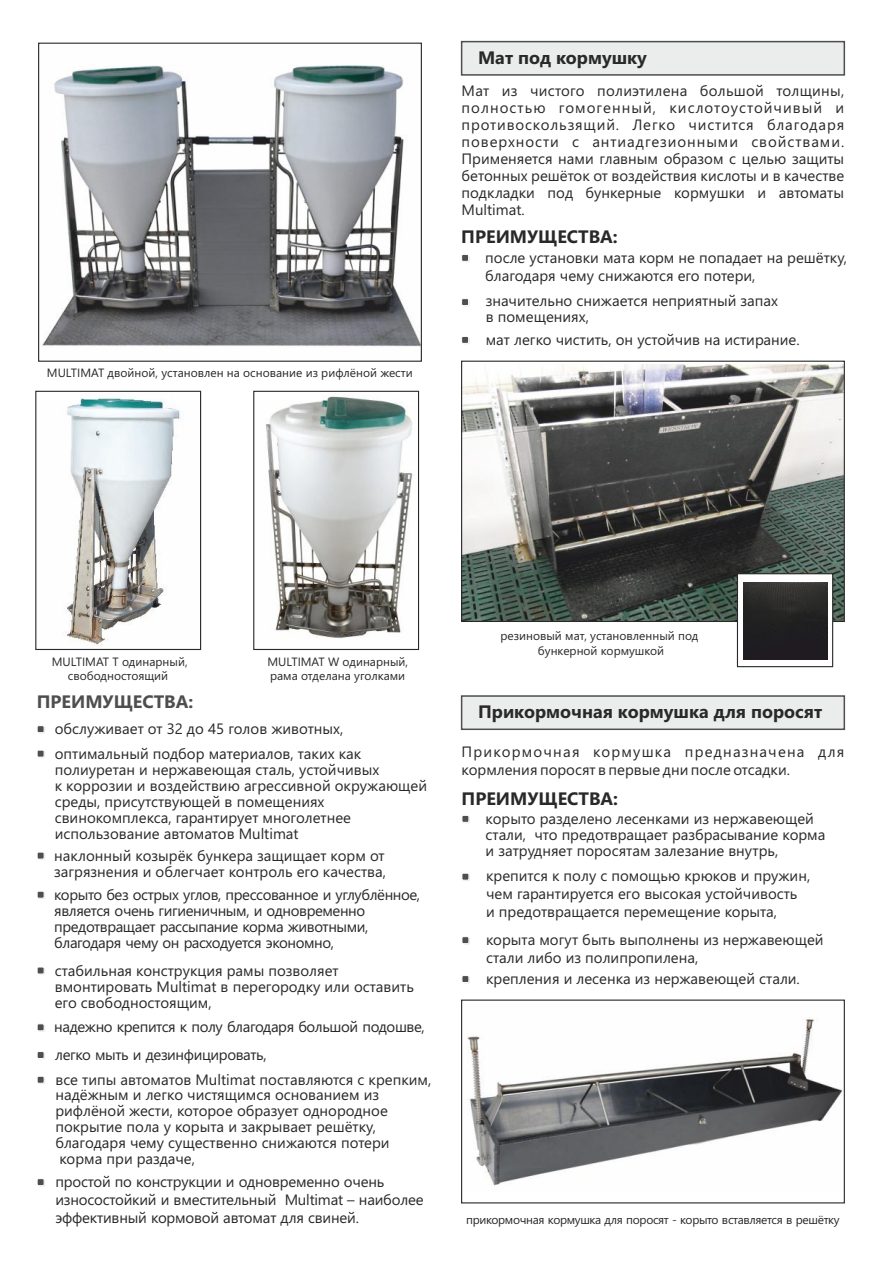
<style>
.page{position:relative;width:893px;height:1263px;background:#fff}
.page>*{position:absolute;margin:0;border:0;box-sizing:border-box;transform-origin:0 0}
.t1{font:700 18px "Segoe UI";color:#2a2929}
.t2{font:700 18px "Segoe UI";color:#4e4e4e}
.t3{font:15px/15.9px "Segoe UI";color:#2a2929}
.t4{font:15px/15.9px "Segoe UI";letter-spacing:-.03em;color:#2a2929}
.t5{font:15px/18px "Segoe UI";letter-spacing:.06em;color:#2a2929}
.t6{font:12px/14.4px "Segoe UI";color:#2a2929;text-align:center}
.t7{font:12px "Segoe UI";letter-spacing:-.03em;color:#2a2929}
</style>
<div class="page">
<img style="left:467px;top:1017px;width:376px;height:169px">
<div style="left:461px;top:999px;width:384px;height:204px;border:1px solid #2a2929"></div>
<div style="left:461px;top:695px;width:384px;height:35px;background:#ebecec;border:2px solid #4e4e4e"></div>
<div style="left:463px;top:816px;width:7px;height:7px;background:#efefef"></div>
<div style="left:462px;top:815px;width:7px;height:7px;background:#4e4e4e;border:1px solid #fefefe"></div>
<div style="left:463px;top:874px;width:7px;height:7px;background:#eee"></div>
<div style="left:462px;top:873px;width:7px;height:7px;background:#4e4e4e;border:1px solid #fefefe"></div>
<div style="left:462px;top:936px;width:7px;height:8px;background:#4e4e4e;border:1px solid #fefefe"></div>
<div style="left:462px;top:975px;width:7px;height:8px;background:#4e4e4e;border:1px solid #fefefe"></div>
<img style="left:463px;top:365px;width:380px;height:255px">
<div style="left:461px;top:361px;width:384px;height:261px;border:1px solid #2a2929"></div>
<div style="left:737px;top:574px;width:96px;height:93px;background:#fefefe"></div>
<img style="left:744px;top:582px;width:83px;height:77px">
<div style="left:737px;top:573px;width:96px;height:94px;border:1px solid #2a2929"></div>
<img style="left:67px;top:396px;width:113px;height:250px">
<div style="left:35px;top:391px;width:166px;height:259px;border:1px solid #2a2929"></div>
<img style="left:42px;top:65px;width:378px;height:282px">
<div style="left:38px;top:43px;width:384px;height:319px;border:1px solid #2a2929"></div>
<img style="left:265px;top:396px;width:148px;height:243px">
<div style="left:253px;top:391px;width:166px;height:259px;border:1px solid #2a2929"></div>
<div style="left:38px;top:726px;width:7px;height:7px;background:#ececec"></div>
<div style="left:37px;top:725px;width:7px;height:8px;background:#4e4e4e;border:1px solid #fefefe"></div>
<div style="left:38px;top:751px;width:7px;height:7px;background:#ededed"></div>
<div style="left:37px;top:750px;width:7px;height:7px;background:#4e4e4e;border:1px solid #fefefe"></div>
<div style="left:38px;top:853px;width:7px;height:7px;background:#ededed"></div>
<div style="left:37px;top:852px;width:7px;height:7px;background:#4e4e4e;border:1px solid #fefefe"></div>
<div style="left:38px;top:892px;width:7px;height:7px;background:#ececec"></div>
<div style="left:37px;top:891px;width:7px;height:7px;background:#4e4e4e;border:1px solid #fefefe"></div>
<div style="left:38px;top:968px;width:7px;height:7px;background:#efefef"></div>
<div style="left:37px;top:967px;width:7px;height:7px;background:#4e4e4e;border:1px solid #fefefe"></div>
<div style="left:37px;top:1024px;width:7px;height:7px;background:#4e4e4e;border:1px solid #fefefe"></div>
<div style="left:38px;top:1052px;width:7px;height:7px;background:#ececec"></div>
<div style="left:37px;top:1051px;width:7px;height:8px;background:#4e4e4e;border:1px solid #fefefe"></div>
<div style="left:38px;top:1077px;width:7px;height:7px;background:#ededed"></div>
<div style="left:37px;top:1076px;width:7px;height:7px;background:#4e4e4e;border:1px solid #fefefe"></div>
<div style="left:38px;top:1179px;width:7px;height:7px;background:#ececec"></div>
<div style="left:37px;top:1178px;width:7px;height:8px;background:#4e4e4e;border:1px solid #fefefe"></div>
<div style="left:461px;top:41px;width:384px;height:35px;background:#ebecec;border:2px solid #4e4e4e"></div>
<div style="left:463px;top:255px;width:7px;height:7px;background:#f1f1f1"></div>
<div style="left:461px;top:254px;width:8px;height:7px;background:#4e4e4e;border:1px solid #fefefe"></div>
<div style="left:461px;top:298px;width:8px;height:8px;background:#4e4e4e;border:1px solid #fefefe"></div>
<div style="left:461px;top:336px;width:8px;height:8px;background:#4e4e4e;border:1px solid #fefefe"></div>
<p class="t6" style="left:47px;top:366px;width:367px">MULTIMAT двойной, установлен на основание из рифлёной жести</p>
<p class="t1" style="left:478px;top:51px;width:170px">Мат под кормушку</p>
<p class="t3" style="left:462px;top:84px;width:384px;line-height:17px;text-align:justify">Мат из чистого полиэтилена большой толщины, полностью гомогенный, кислотоустойчивый и противоскользящий. Легко чистится благодаря поверхности с антиадгезионными свойствами.<br>Применяется нами главным образом с целью защиты бетонных решёток от воздействия кислоты и в качестве подкладки под бункерные кормушки и автоматы Multimat.</p>
<p class="t1" style="left:461px;top:230px;width:158px">ПРЕИМУЩЕСТВА:</p>
<p class="t3" style="left:485px;top:250px;width:363px;line-height:18px">после установки мата корм не попадает на решётку, благодаря чему снижаются его потери,</p>
<p class="t3" style="left:486px;top:295px;width:294px">значительно снижается неприятный запах в помещениях,</p>
<p class="t3" style="left:486px;top:333px;width:315px">мат легко чистить, он устойчив на истирание.</p>
<p class="t6" style="left:52px;top:656px;width:137px">MULTIMAT T одинарный, свободностоящий</p>
<p class="t6" style="left:267px;top:656px;width:142px;text-align:left">MULTIMAT W одинарный, рама отделана уголками</p>
<p class="t2" style="left:37px;top:695px;width:158px">ПРЕИМУЩЕСТВА:</p>
<p class="t3" style="left:55px;top:747px;width:374px">оптимальный подбор материалов, таких как полиуретан и нержавеющая сталь, устойчивых<br>к коррозии и воздействию агрессивной окружающей среды, присутствующей в помещениях свинокомплекса, гарантирует многолетнее использование автоматов Multimat</p>
<p class="t3" style="left:54px;top:849px;width:333px">наклонный козырёк бункера защищает корм от загрязнения и облегчает контроль его качества,</p>
<p class="t4" style="left:54px;top:888px;width:367px">корыто без острых углов, прессованное и углублённое, является очень гигиеничным, и одновременно предотвращает рассыпание корма животными, благодаря чему он расходуется экономно,</p>
<p class="t3" style="left:55px;top:964px;width:361px">стабильная конструкция рамы позволяет вмонтировать Multimat в перегородку или оставить его свободностоящим,</p>
<p class="t4" style="left:54px;top:1014px;width:372px;line-height:27.8px">надежно крепится к полу благодаря большой подошве, легко мыть и дезинфицировать,</p>
<p class="t3" style="left:55px;top:1073px;width:377px">все типы автоматов Multimat поставляются с крепким, надёжным и легко чистящимся основанием из рифлёной жести, которое образует однородное покрытие пола у корыта и закрывает решётку, благодаря чему существенно снижаются потери корма при раздаче,</p>
<p class="t3" style="left:55px;top:1174px;width:370px;line-height:18px">простой по конструкции и одновременно очень износостойкий и вместительный Multimat – наиболее эффективный кормовой автомат для свиней.</p>
<p class="t3" style="left:55px;top:722px;width:290px">обслуживает от 32 до 45 голов животных,</p>
<p class="t6" style="left:500px;top:630px;width:199px">резиновый мат, установленный под бункерной кормушкой</p>
<p class="t1" style="left:478px;top:705px;width:346px">Прикормочная кормушка для поросят</p>
<p class="t5" style="left:462px;top:744px;width:384px">Прикормочная кормушка предназначена для кормления поросят в первые дни после отсадки.</p>
<p class="t1" style="left:462px;top:792px;width:158px">ПРЕИМУЩЕСТВА:</p>
<p class="t3" style="left:486px;top:812px;width:341px">корыто разделено лесенками из нержавеющей стали, что предотвращает разбрасывание корма и затрудняет поросятам залезание внутрь,</p>
<p class="t3" style="left:486px;top:868px;width:326px;line-height:18px">крепится к полу с помощью крюков и пружин, чем гарантируется его высокая устойчивость<br>и предотвращается перемещение корыта,</p>
<p class="t3" style="left:486px;top:932px;width:339px;line-height:18px">корыта могут быть выполнены из нержавеющей стали либо из полипропилена,</p>
<p class="t3" style="left:486px;top:972px;width:315px">крепления и лесенка из нержавеющей стали.</p>
<p class="t7" style="left:466px;top:1215px;width:375px">прикормочная кормушка для поросят - корыто вставляется в решётку</p>
</div>
